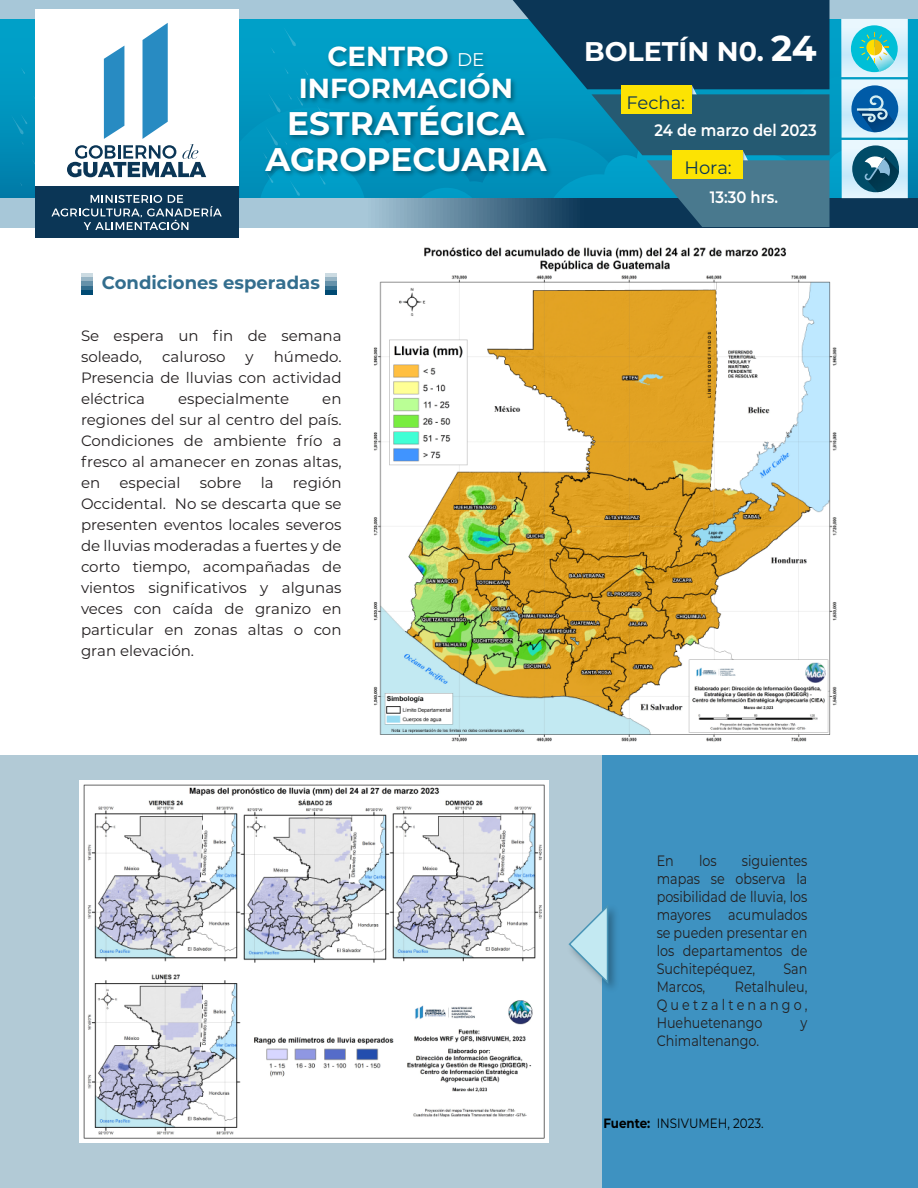
<style>
.page{position:relative;width:918px;height:1188px;background:#fff}
.page>*{position:absolute;margin:0;border:0;box-sizing:border-box;transform-origin:0 0}
.t1{font:700 32.7px "Montserrat";color:#fff}
.t2{font:700 27.6px/32.4px "Montserrat";color:#fff;text-align:center}
.t3{font:700 27px "Montserrat";color:#fff}
.t4{font:700 18px "Montserrat";color:#336e8e}
.t5{font:18px "Montserrat";color:#0a3656}
.t6{font:600 16.5px "Montserrat";color:#fff;scale:.9 1}
.t7{font:15px/21px "Montserrat";color:#231f20;text-align:justify}
.t8{font:15px/18px "Montserrat";color:#231f20;text-align:justify;scale:.85 1}
.t9{font:13.5px "Montserrat";color:#000;scale:.88 1}
.s1{font-weight:400;font-size:18.3px}
.s2{font-size:36px}
.s3{font-weight:700}
</style>
<div class="page">
<div style="left:596px;top:755px;width:322px;height:433px;background:#3e92c1"></div>
<div style="left:0;top:755px;width:601px;height:433px;background:#b2cad6"></div>
<img style="left:601px;top:899px;width:15px;height:99px">
<svg style="left:568px;top:904px;width:42px;height:82px"></svg>
<svg style="left:0;top:19px;width:918px;height:179px;background:#0594bd"></svg>
<div style="left:0;top:0;width:918px;height:19px;background:#a7c7d8"></div>
<svg style="left:34px;top:29px;width:1px;height:21px"></svg>
<svg style="left:31px;top:158px;width:4px;height:13px"></svg>
<svg style="left:19px;top:181px;width:3px;height:5px"></svg>
<svg style="left:20px;top:66px;width:5px;height:8px"></svg>
<svg style="left:32px;top:94px;width:3px;height:12px"></svg>
<svg style="left:11px;top:113px;width:16px;height:32px"></svg>
<svg style="left:0;top:198px;width:918px;height:29px;background:#6f93a9"></svg>
<div style="left:35px;top:9px;width:203px;height:216px;background:#fff"></div>
<div style="left:35px;top:187px;width:203px;height:51px;background:#0b3656"></div>
<svg style="left:51px;top:195px;width:171px;height:35px"></svg>
<svg style="left:67px;top:23px;width:139px;height:154px"></svg>
<svg style="left:899px;top:19px;width:9px;height:58px"></svg>
<svg style="left:899px;top:79px;width:9px;height:59px"></svg>
<svg style="left:899px;top:140px;width:9px;height:58px"></svg>
<svg style="left:240px;top:0;width:659px;height:227px;background:#257f9b"></svg>
<div style="left:673px;top:151px;width:70px;height:28px;background:#fce303"></div>
<hr style="left:81px;top:273px;width:12px;height:4px;background:#ccdbe2">
<div style="left:81px;top:277px;width:12px;height:5px;background:#99b6c6"></div>
<hr style="left:81px;top:282px;width:12px;height:4px;background:#6692aa">
<hr style="left:81px;top:286px;width:12px;height:4px;background:#336e8e">
<hr style="left:81px;top:290px;width:12px;height:4px;background:#004a73">
<hr style="left:325px;top:273px;width:12px;height:4px;background:#ccdbe2">
<div style="left:325px;top:277px;width:12px;height:5px;background:#99b6c6"></div>
<hr style="left:325px;top:282px;width:12px;height:4px;background:#6692aa">
<hr style="left:325px;top:286px;width:12px;height:4px;background:#336e8e">
<hr style="left:325px;top:290px;width:12px;height:4px;background:#004a73">
<img style="left:373px;top:247px;width:464px;height:495px">
<img style="left:80px;top:780px;width:469px;height:362px">
<h2 class="t2" style="left:299px;top:39px;width:215px">CENTRO <span class="s1">DE<br></span>INFORMACIÓN</h2>
<h1 class="t1" style="left:287px;top:99px;width:239px">ESTRATÉGICA</h1>
<h1 class="t1" style="left:265px;top:135px;width:283px">AGROPECUARIA</h1>
<p class="t4" style="left:102px;top:269px;width:220px">Condiciones esperadas</p>
<p class="t7" style="left:81px;top:325px;width:262px">Se espera un fin de semana soleado,</p>
<p class="t7" style="left:81px;top:346px;width:262px;text-indent:193px">húmedo.<br>Presencia de lluvias con actividad eléctrica</p>
<p class="t7" style="left:162px;top:346px;width:65px">caluroso</p>
<p class="t7" style="left:246px;top:346px;width:10px">y</p>
<p class="t7" style="left:178px;top:388px;width:113px">especialmente</p>
<p class="t7" style="left:81px;top:388px;width:262px;text-indent:241px">en regiones del sur al centro del país.<br>Condiciones de ambiente frío a fresco al amanecer en zonas altas, en</p>
<p class="t7" style="left:81px;top:472px;width:262px;text-indent:212px">región Occidental. No se descarta que se presenten eventos locales severos de lluvias moderadas a fuertes y de corto tiempo, acompañadas de vientos significativos y algunas veces con caída de granizo en particular en zonas altas o con gran elevación.</p>
<p class="t7" style="left:119px;top:472px;width:62px">especial</p>
<p class="t7" style="left:200px;top:472px;width:43px">sobre</p>
<p class="t7" style="left:261px;top:472px;width:14px">la</p>
<h3 class="t3" style="left:584px;top:32px;width:234px">BOLETÍN N0. <span class="s2">24</span></h3>
<p class="t5" style="left:627px;top:90px;width:60px">Fecha:</p>
<p class="t6" style="left:655px;top:118px;width:182px">24 de marzo del 2023</p>
<p class="t5" style="left:684px;top:155px;width:49px">Hora:</p>
<p class="t6" style="left:710px;top:185px;width:77px">13:30 hrs.</p>
<p class="t8" style="left:657px;top:851px;width:179px;text-indent:85px">siguientes mapas se observa la posibilidad de lluvia, los mayores acumulados se pueden presentar en los departamentos de Suchitepéquez,</p>
<p class="t8" style="left:657px;top:851px;width:22px">En</p>
<p class="t8" style="left:699px;top:851px;width:22px">los</p>
<p class="t8" style="left:783px;top:959px;width:30px">San</p>
<p class="t8" style="left:657px;top:977px;width:179px;text-indent:78px">Retalhuleu, Quetzaltenango, Huehuetenango</p>
<p class="t8" style="left:657px;top:977px;width:59px">Marcos,</p>
<p class="t8" style="left:801px;top:1013px;width:10px">y</p>
<p class="t8" style="left:657px;top:1031px;width:122px">Chimaltenango.</p>
<p class="t9" style="left:603px;top:1114px;width:184px"><span class="s3">Fuente:</span> INSIVUMEH, 2023.</p>
</div>
